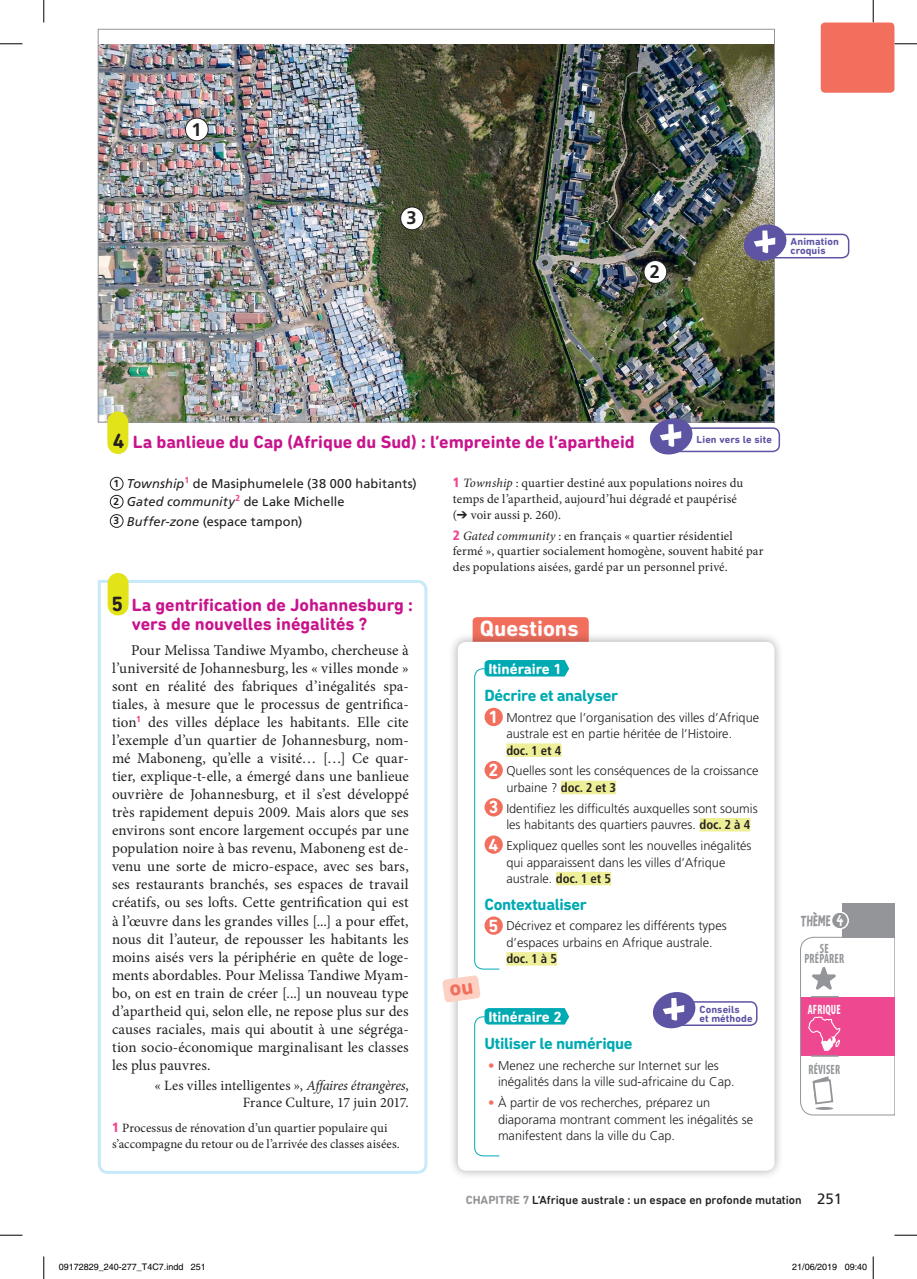
<style>
.page{position:relative;width:917px;height:1279px;background:#fff}
.page>*{position:absolute;margin:0;border:0;box-sizing:border-box;transform-origin:0 0}
.t1{font:700 22.5px "DIN Next Rounded LT Pro";color:#fff}
.t2{font:700 18.15px "Frutiger LT Std";color:#231f20}
.t3{font:700 18px/19.5px "DIN Next Rounded LT Pro";color:#c8148c}
.t4{font:700 16.5px "DIN Next Rounded LT Pro";letter-spacing:-.02em;color:#00aab2}
.t5{font:15.75px "Kosmik Bold One";color:#939598}
.t6{font:15px/18px "Minion Pro";letter-spacing:.005em;color:#231f20;text-align:justify}
.t7{font:700 15px "DIN Next Rounded LT Pro";color:#fff}
.t8{font:14.25px/16.5px "Minion Pro";letter-spacing:.005em;color:#231f20;text-align:right}
.t9{font:700 condensed 13.5px/10.5px "Myriad Pro";letter-spacing:.02em;color:#939598;text-align:center;scale:.8 1}
.t10{font:700 condensed 13.5px "Myriad Pro";letter-spacing:.02em;color:#fff;scale:.8 1}
.t11{font:300 12.75px/16.5px "Frutiger LT Std";color:#231f20}
.t12{font:12.75px/15.8px "Minion Pro";letter-spacing:.005em;color:#231f20}
.t13{font:12.75px/18px "Frutiger LT Std";letter-spacing:.01em;color:#231f20}
.t14{font:700 condensed 12.75px "Frutiger LT Std";color:#231f20}
.t15{font:500 12px "DIN Next Rounded LT Pro";color:#231f20}
.t16{font:700 10.5px/9px "DIN Next Rounded LT Pro";letter-spacing:.01em;color:#5d54a3}
.t17{font:9px "Helvetica";color:#000}
.s1{font-size:21px;color:#231f20}
.s2{font-weight:700;font-size:10.2px}
.s3{font-style:italic}
.s4{font-family:"Frutiger LT Std";font-weight:900;font-stretch:condensed;font-size:13.5px;color:#ee4990}
.s5{font-family:"DIN Next Rounded LT Pro";font-weight:700;font-size:18px;color:#fff}
.s6{font-weight:700;font-stretch:condensed}
.s7{color:#f26e5d}
.s8{font-size:16.8px;color:#fff}
.s9{font-weight:700;color:#939598}
.s10{font-family:"Frutiger LT Std";font-weight:400;font-size:15px}
</style>
<div class="page">
<div style="left:820px;top:22px;width:74px;height:71px;background:#f26e5d;border-radius:4px"></div>
<div style="left:842px;top:903px;width:52px;height:34px;background:#939598"></div>
<div style="left:831px;top:911px;width:17px;height:17px;background:#939598;border-radius:50%"></div>
<div style="left:830px;top:911px;width:19px;height:18px;border:2px solid #fff;border-radius:50%"></div>
<svg style="left:800px;top:936px;width:94px;height:179px"></svg>
<svg style="left:97px;top:578px;width:331px;height:596px"></svg>
<div style="left:108px;top:583px;width:21px;height:22px;background:#e2e318"></div>
<div style="left:472px;top:617px;width:117px;height:41px;background:#f26e5d;border-radius:4px"></div>
<div style="left:448px;top:632px;width:336px;height:547px;background:#231f20;opacity:.4"></div>
<div style="left:458px;top:641px;width:316px;height:529px;background:#fff;border-radius:9px"></div>
<div style="left:561px;top:780px;width:55px;height:14px;background:#eeef99"></div>
<div style="left:699px;top:817px;width:51px;height:14px;background:#eeef99"></div>
<div style="left:556px;top:871px;width:55px;height:14px;background:#eeef99"></div>
<img style="left:100px;top:44px;width:673px;height:376px">
<div style="left:107px;top:422px;width:21px;height:21px;background:#e2e318"></div>
<div style="left:110px;top:477px;width:13px;height:13px;border:1px solid #231f20;border-radius:50%"></div>
<div style="left:110px;top:495px;width:13px;height:13px;border:1px solid #231f20;border-radius:50%"></div>
<div style="left:110px;top:514px;width:13px;height:13px;border:1px solid #231f20;border-radius:50%"></div>
<div style="left:185px;top:118px;width:23px;height:23px;background:#fff;border-radius:50%"></div>
<div style="left:185px;top:118px;width:24px;height:23px;border:1px solid #231f20;border-radius:50%"></div>
<div style="left:644px;top:260px;width:23px;height:23px;background:#fff;border-radius:50%"></div>
<div style="left:643px;top:260px;width:24px;height:24px;border:1px solid #231f20;border-radius:50%"></div>
<div style="left:401px;top:207px;width:22px;height:23px;background:#fff;border-radius:50%"></div>
<div style="left:400px;top:206px;width:24px;height:24px;border:1px solid #231f20;border-radius:50%"></div>
<svg style="left:741px;top:222px;width:109px;height:41px"></svg>
<img style="left:647px;top:415px;width:134px;height:40px">
<svg style="left:652px;top:992px;width:106px;height:37px"></svg>
<svg style="left:0;top:44px;width:22px;height:1px"></svg>
<svg style="left:894px;top:44px;width:23px;height:1px"></svg>
<svg style="left:0;top:1234px;width:22px;height:1px"></svg>
<svg style="left:894px;top:1234px;width:23px;height:1px"></svg>
<svg style="left:44px;top:0;width:1px;height:22px"></svg>
<svg style="left:44px;top:1256px;width:1px;height:22px"></svg>
<svg style="left:873px;top:0;width:1px;height:22px"></svg>
<svg style="left:873px;top:1256px;width:1px;height:22px"></svg>
<div style="left:59px;top:1262px;width:5px;height:8px;border:1px solid #fff;border-radius:50%"></div>
<svg style="left:60px;top:1262px;width:4px;height:8px"></svg>
<div style="left:844px;top:1262px;width:5px;height:8px;border:1px solid #fff;border-radius:50%"></div>
<svg style="left:845px;top:1262px;width:4px;height:8px"></svg>
<div style="left:862px;top:1262px;width:5px;height:8px;border:1px solid #fff;border-radius:50%"></div>
<svg style="left:442px;top:660px;width:127px;height:496px"></svg>
<p class="t2" style="left:191px;top:118px;width:12px">1</p>
<p class="t2" style="left:406px;top:207px;width:12px">3</p>
<p class="t2" style="left:650px;top:261px;width:12px">2</p>
<p class="t16" style="left:790px;top:237px;width:50px">Animation croquis</p>
<p class="t3" style="left:113px;top:432px;width:523px"><span class="s1">4</span> La banlieue du Cap (Afrique du Sud) : l’empreinte de l’apartheid</p>
<p class="t13" style="left:114px;top:475px;width:305px"><span class="s2">1</span> <span class="s3">Township</span><sup>1</sup> de Masiphumelele (38 000 habitants)<br><span class="s2">2</span> <span class="s3">Gated community</span><sup>2</sup> de Lake Michelle</p>
<p class="t13" style="left:114px;top:512px;width:190px"><span class="s2">3</span> <span class="s3">Buffer-zone</span> (espace tampon)</p>
<p class="t16" style="left:696px;top:435px;width:77px">Lien vers le site</p>
<p class="t12" style="left:453px;top:475px;width:292px"><span class="s4">1</span> <span class="s3">Township</span> : quartier destiné aux populations noires du temps de l’apartheid, aujourd’hui dégradé et paupérisé (➔ voir aussi p. 260).</p>
<p class="t12" style="left:453px;top:527px;width:312px"><span class="s4">2</span> <span class="s3">Gated community</span> : en français « quartier résidentiel fermé », quartier socialement homogène, souvent habité par des populations aisées, gardé par un personnel privé.</p>
<p class="t3" style="left:132px;top:594px;width:283px;text-indent:-20px"><span class="s1">5</span> La gentrification de Johannesburg : vers de nouvelles inégalités ?</p>
<p class="t6" style="left:112px;top:641px;width:298px;text-indent:19px">Pour Melissa Tandiwe Myambo, chercheuse à l’université de Johannesburg, les « villes monde » sont en réalité des fabriques d’inégalités spa&shy;tiales, à mesure que le processus de gentrifica&shy;tion<sup>1</sup> des villes déplace les habitants. Elle cite l’exemple d’un quartier de Johannesburg, nom&shy;mé Maboneng, qu’elle a visité… […] Ce quar&shy;tier, explique-t-elle, a émergé dans une banlieue ouvrière de Johannesburg, et il s’est développé très rapidement depuis 2009. Mais alors que ses environs sont encore largement occupés par une population noire à bas revenu, Maboneng est de&shy;venu une sorte de micro-espace, avec ses bars, ses restaurants branchés, ses espaces de travail créatifs, ou ses lofts. Cette gentrification qui est à l’œuvre dans les grandes villes [...] a pour effet, nous dit l’auteur, de repousser les habitants les moins aisés vers la périphérie en quête de loge&shy;ments abordables. Pour Melissa Tandiwe Myam&shy;bo, on est en train de créer [...] un nouveau type d’apartheid qui, selon elle, ne repose plus sur des causes raciales, mais qui aboutit à une ségréga&shy;tion socio-économique marginalisant les classes les plus pauvres.</p>
<p class="t8" style="left:155px;top:1077px;width:256px">« Les villes intelligentes », <span class="s3">Affaires étrangères</span>,<br>France Culture, 17 juin 2017.</p>
<p class="t12" style="left:112px;top:1119px;width:289px"><span class="s4">1</span> Processus de rénovation d’un quartier populaire qui s’accompagne du retour ou de l’arrivée des classes aisées.</p>
<h1 class="t1" style="left:480px;top:615px;width:100px">Questions</h1>
<p class="t7" style="left:488px;top:660px;width:75px">Itinéraire 1</p>
<p class="t4" style="left:484px;top:685px;width:135px">Décrire et analyser</p>
<p class="t11" style="left:506px;top:709px;width:254px;text-indent:-18px"><span class="s5">1</span> Montrez que l’organisation des villes d’Afrique australe est en partie héritée de l’Histoire.</p>
<p class="t11" style="left:488px;top:740px;width:271px;line-height:20.7px;text-indent:18px"><span class="s6">doc. 1 et 4<br></span><span class="s5">2</span> Quelles sont les conséquences de la croissance</p>
<p class="t11" style="left:488px;top:777px;width:271px;line-height:20.7px;text-indent:18px">urbaine ? <span class="s6">doc. 2 et 3<br></span><span class="s5">3</span> Identifiez les difficultés auxquelles sont soumis</p>
<p class="t11" style="left:488px;top:814px;width:265px;line-height:20.7px;text-align:right">les habitants des quartiers pauvres. <span class="s6">doc. 2 à 4<br></span><span class="s5">4</span> Expliquez quelles sont les nouvelles inégalités</p>
<p class="t11" style="left:506px;top:853px;width:220px">qui apparaissent dans les villes d’Afrique australe. <span class="s6">doc. 1 et 5</span></p>
<p class="t4" style="left:484px;top:894px;width:104px">Contextualiser</p>
<p class="t11" style="left:488px;top:917px;width:240px;text-align:center"><span class="s5">5</span> Décrivez et comparez les différents types d’espaces urbains en Afrique australe.</p>
<p class="t14" style="left:506px;top:951px;width:52px">doc. 1 à 5</p>
<p class="t16" style="left:699px;top:1004px;width:54px">Conseils<br>et méthode</p>
<p class="t7" style="left:488px;top:1007px;width:75px">Itinéraire 2</p>
<p class="t4" style="left:484px;top:1033px;width:149px">Utiliser le numérique</p>
<p class="t11" style="left:498px;top:1056px;width:238px;text-indent:-10px"><span class="s7">•</span> Menez une recherche sur Internet sur les inégalités dans la ville sud-africaine du Cap.</p>
<p class="t11" style="left:498px;top:1094px;width:257px;text-indent:-10px"><span class="s7">•</span> À partir de vos recherches, préparez un diaporama montrant comment les inégalités se manifestent dans la ville du Cap.</p>
<p class="t5" style="left:801px;top:910px;width:44px">THÈME <span class="s8">4</span></p>
<p class="t9" style="left:804px;top:942px;width:51px">SE<br>PRÉPARER</p>
<p class="t10" style="left:807px;top:1001px;width:43px">AFRIQUE</p>
<p class="t9" style="left:808px;top:1063px;width:41px">RÉVISER</p>
<p class="t15" style="left:466px;top:1192px;width:378px"><span class="s9">CHAPITRE 7</span> L’Afrique australe : un espace en profonde mutation <span class="s10">251</span></p>
<p class="t17" style="left:59px;top:1261px;width:149px">09172829_240-277_T4C7.indd 251</p>
<p class="t17" style="left:792px;top:1261px;width:77px">21/06/2019 09:40</p>
</div>
